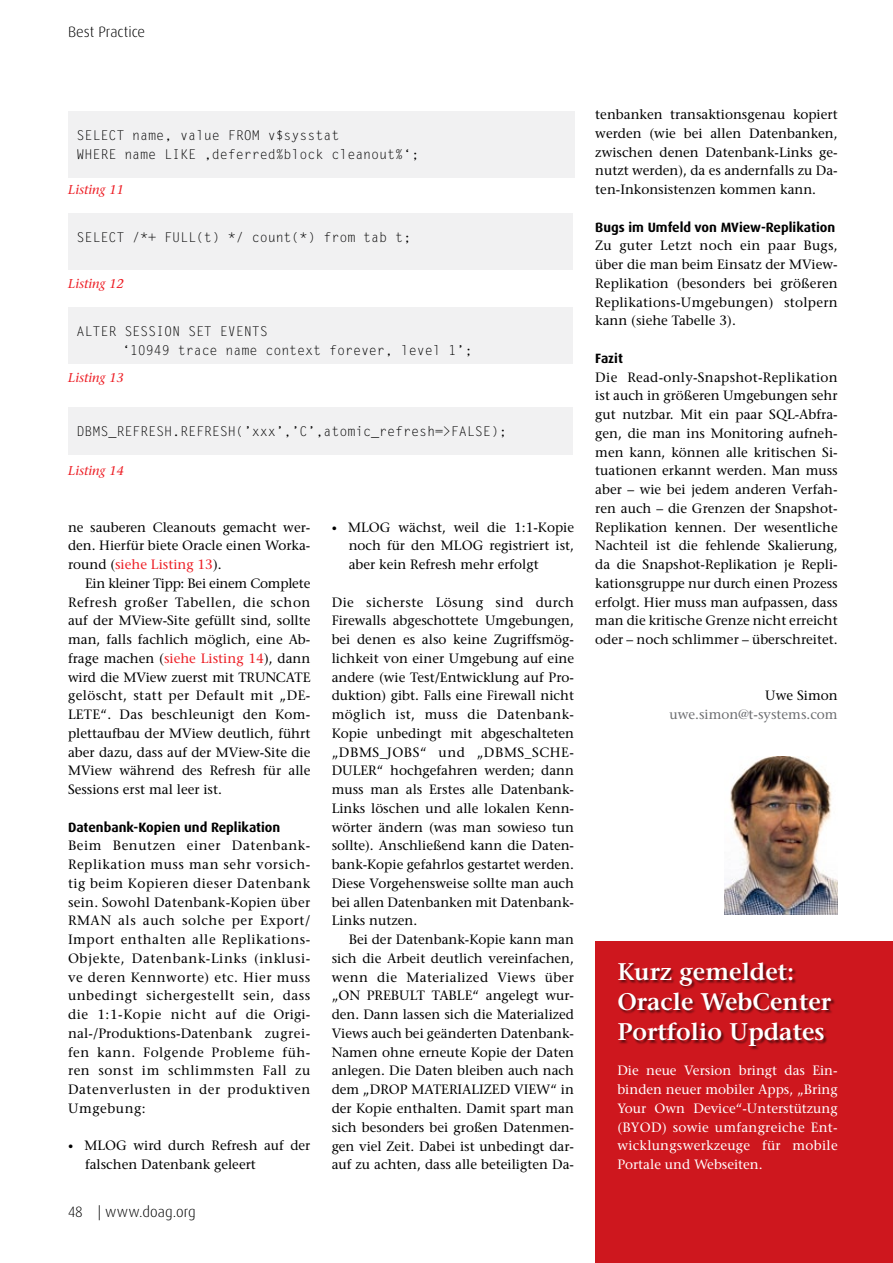
<style>
.page{position:relative;width:893px;height:1263px;background:#fff}
.page>*{position:absolute;margin:0;border:0;box-sizing:border-box;transform-origin:0 0}
.t1{font:600 24px/30px "Stone Serif Std";color:#fff}
.t2{font:300 15px "Dax Pro";color:#000}
.t3{font:500 13.5px/18.8px "Stone Serif Std";color:#000;text-align:justify}
.t4{font:13.5px/18.8px "Letter Gothic Std";letter-spacing:-.01em;color:#000}
.t5{font:500 13.5px/18.8px "Stone Serif Std";letter-spacing:.02em;color:#fff;text-align:justify}
.t6{font:700 13.5px "Dax Pro";color:#000}
.t7{font:500 13.5px "Stone Serif Std";color:#6d6e71}
.t8{font:italic 500 12.75px "Stone Serif Std";color:#ed1d24}
.s1{color:#ed1d24}
.s2{font-size:10.5px}
</style>
<div class="page">
<div style="left:595px;top:941px;width:298px;height:322px;background:#ce171e"></div>
<img style="left:724px;top:757px;width:114px;height:158px">
<div style="left:68px;top:112px;width:506px;height:66px;background:#f1f1f2"></div>
<div style="left:68px;top:214px;width:505px;height:56px;background:#f1f1f2"></div>
<div style="left:68px;top:307px;width:505px;height:56px;background:#f1f1f2"></div>
<div style="left:68px;top:407px;width:505px;height:48px;background:#f1f1f2"></div>
<div style="left:618px;top:963px;width:217px;height:87px;background:#000;opacity:.5"></div>
<p class="t2" style="left:68px;top:22px;width:79px">Best Practice</p>
<p class="t4" style="left:77px;top:127px;width:344px">SELECT name, value FROM v$sysstat<br>WHERE name LIKE ‚deferred%block cleanout%‘;</p>
<p class="t8" style="left:68px;top:182px;width:57px">Listing 11</p>
<p class="t4" style="left:77px;top:229px;width:336px">SELECT /*+ FULL(t) */ count(*) from tab t;</p>
<p class="t8" style="left:68px;top:276px;width:57px">Listing 12</p>
<p class="t4" style="left:122px;top:322px;width:352px;text-indent:-45px">ALTER SESSION SET EVENTS<br>‘10949 trace name context forever, level 1’;</p>
<p class="t8" style="left:68px;top:370px;width:57px">Listing 13</p>
<p class="t4" style="left:77px;top:423px;width:432px">DBMS_REFRESH.REFRESH(’xxx’,’C’,atomic_refresh=&gt;FALSE);</p>
<p class="t8" style="left:68px;top:463px;width:57px">Listing 14</p>
<p class="t3" style="left:68px;top:518px;width:244px">ne sauberen Cleanouts gemacht wer&shy;den. Hierfür biete Oracle einen Worka&shy;round (<span class="s1">siehe Listing 13</span>).</p>
<p class="t3" style="left:68px;top:574px;width:244px;text-indent:17px">Ein kleiner Tipp: Bei einem Complete Refresh großer Tabellen, die schon auf der MView-Site gefüllt sind, sollte man, falls fachlich möglich, eine Ab&shy;frage machen (<span class="s1">siehe Listing 14</span>), dann wird die MView zuerst mit TRUNCATE gelöscht, statt per Default mit „DE-LETE“. Das beschleunigt den Kom&shy;plettaufbau der MView deutlich, führt aber dazu, dass auf der MView-Site die MView während des Refresh für alle Sessions erst mal leer ist.</p>
<p class="t6" style="left:68px;top:818px;width:214px">Datenbank-Kopien und Replikation</p>
<p class="t3" style="left:68px;top:836px;width:244px">Beim Benutzen einer Datenbank-Replikation muss man sehr vorsich&shy;tig beim Kopieren dieser Datenbank sein. Sowohl Datenbank-Kopien über RMAN als auch solche per Export/ Import enthalten alle Replikations-Objekte, Datenbank-Links (inklusi&shy;ve deren Kennworte) etc. Hier muss unbedingt sichergestellt sein, dass die 1:1-Kopie nicht auf die Origi&shy;nal-/Produktions-Datenbank zugrei&shy;fen kann. Folgende Probleme füh&shy;ren sonst im schlimmsten Fall zu Datenverlusten in der produktiven Umgebung:</p>
<p class="t3" style="left:85px;top:1136px;width:227px;text-indent:-17px"><span class="s2">•</span> MLOG wird durch Refresh auf der falschen Datenbank geleert</p>
<p class="t2" style="left:68px;top:1202px;width:129px">48 | www.doag.org</p>
<p class="t3" style="left:349px;top:518px;width:227px;text-indent:-17px"><span class="s2">•</span> MLOG wächst, weil die 1:1-Kopie noch für den MLOG registriert ist, aber kein Refresh mehr erfolgt</p>
<p class="t3" style="left:332px;top:593px;width:244px">Die sicherste Lösung sind durch Firewalls abgeschottete Umgebungen, bei denen es also keine Zugriffsmög&shy;lichkeit von einer Umgebung auf eine andere (wie Test/Entwicklung auf Pro&shy;duktion) gibt. Falls eine Firewall nicht möglich ist, muss die Datenbank-Kopie unbedingt mit abgeschalteten „DBMS_JOBS“ und „DBMS_SCHE-DULER“ hochgefahren werden; dann muss man als Erstes alle Datenbank-Links löschen und alle lokalen Kenn&shy;wörter ändern (was man sowieso tun sollte). Anschließend kann die Daten&shy;bank-Kopie gefahrlos gestartet werden.<br>Diese Vorgehensweise sollte man auch bei allen Datenbanken mit Datenbank-Links nutzen.</p>
<p class="t3" style="left:332px;top:930px;width:244px;text-indent:17px">Bei der Datenbank-Kopie kann man sich die Arbeit deutlich vereinfachen, wenn die Materialized Views über „ON PREBULT TABLE“ angelegt wur&shy;den. Dann lassen sich die Materialized Views auch bei geänderten Datenbank-Namen ohne erneute Kopie der Daten anlegen. Die Daten bleiben auch nach dem „DROP MATERIALIZED VIEW“ in der Kopie enthalten. Damit spart man sich besonders bei großen Datenmen&shy;gen viel Zeit. Dabei ist unbedingt dar&shy;auf zu achten, dass alle beteiligten Da-</p>
<p class="t3" style="left:595px;top:105px;width:244px">tenbanken transaktionsgenau kopiert werden (wie bei allen Datenbanken, zwischen denen Datenbank-Links ge&shy;nutzt werden), da es andernfalls zu Da&shy;ten-Inkonsistenzen kommen kann.</p>
<p class="t6" style="left:595px;top:218px;width:241px">Bugs im Umfeld von MView-Replikation</p>
<p class="t3" style="left:595px;top:236px;width:244px">Zu guter Letzt noch ein paar Bugs, über die man beim Einsatz der MView-Replikation (besonders bei größeren Replikations-Umgebungen) stolpern kann (siehe Tabelle 3).</p>
<p class="t6" style="left:595px;top:349px;width:29px">Fazit</p>
<p class="t3" style="left:595px;top:368px;width:244px">Die Read-only-Snapshot-Replikation ist auch in größeren Umgebungen sehr gut nutzbar. Mit ein paar SQL-Abfra&shy;gen, die man ins Monitoring aufneh&shy;men kann, können alle kritischen Si&shy;tuationen erkannt werden. Man muss aber – wie bei jedem anderen Verfah&shy;ren auch – die Grenzen der Snapshot-Replikation kennen. Der wesentliche Nachteil ist die fehlende Skalierung, da die Snapshot-Replikation je Repli&shy;kationsgruppe nur durch einen Prozess erfolgt. Hier muss man aufpassen, dass man die kritische Grenze nicht erreicht oder – noch schlimmer – überschreitet.</p>
<p class="t3" style="left:765px;top:686px;width:74px">Uwe Simon</p>
<p class="t7" style="left:669px;top:706px;width:170px">uwe.simon@t-systems.com</p>
<h1 class="t1" style="left:617px;top:957px;width:215px">Kurz gemeldet:<br>Oracle WebCenter<br>Portfolio Updates</h1>
<p class="t5" style="left:617px;top:1061px;width:222px">Die neue Version bringt das Ein&shy;binden neuer mobiler Apps, „Bring Your Own Device“-Unterstützung (BYOD) sowie umfangreiche Ent&shy;wicklungswerkzeuge für mobile Portale und Webseiten.</p>
</div>
